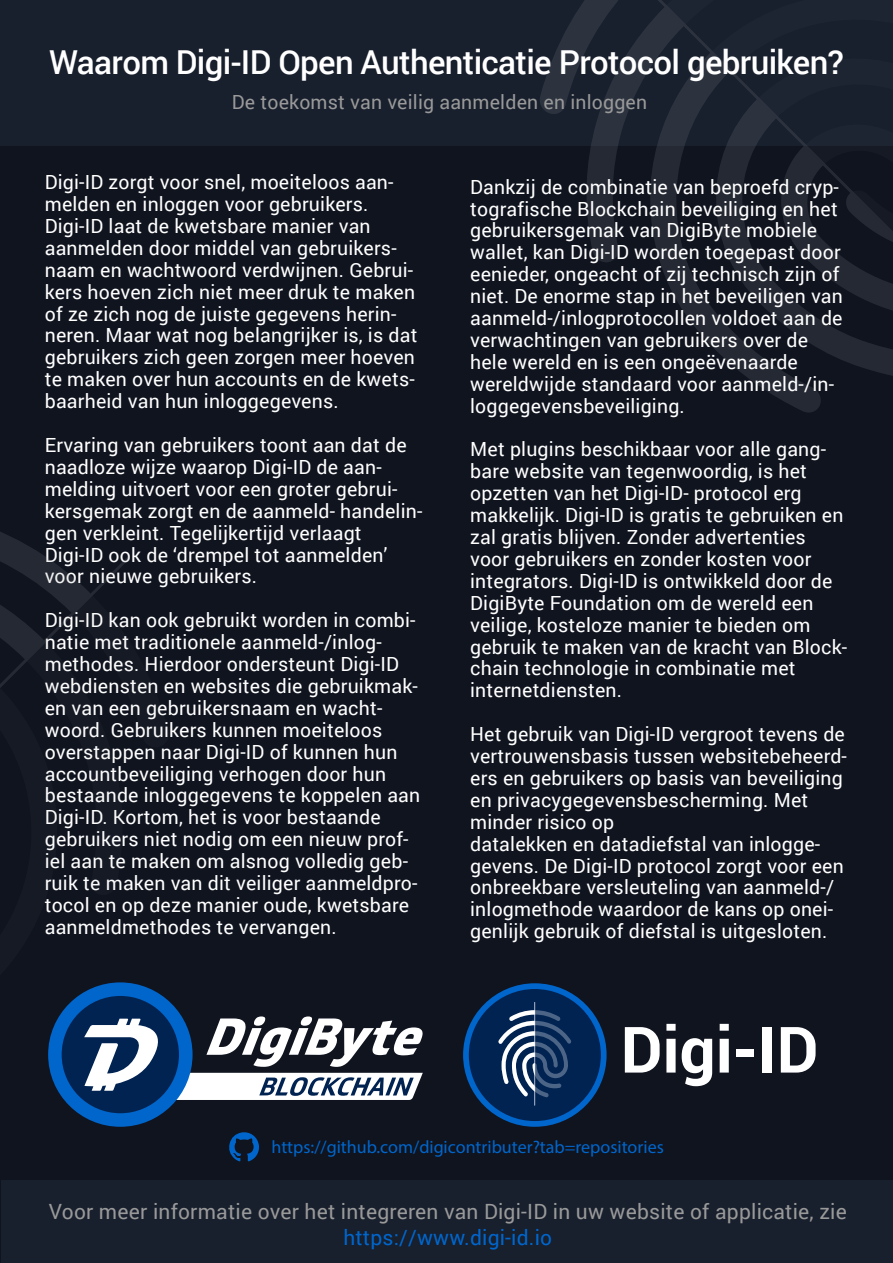
<style>
.page{position:relative;width:893px;height:1263px;background:#10141f}
.page>*{position:absolute;margin:0;border:0;box-sizing:border-box;transform-origin:0 0}
.t1{font:500 33px "Roboto";letter-spacing:-.02em;color:#fff}
.t2{font:21px "Roboto";letter-spacing:.01em;color:#999}
.t3{font:21px "Roboto";letter-spacing:.01em;color:#06c}
.t4{font:19.5px/21.9px "Roboto";letter-spacing:.01em;color:#fff}
.t5{font:19.5px "Roboto";letter-spacing:.01em;color:#999}
.t6{font:18px "Myriad Pro";color:#06c}
</style>
<div class="page">
<div style="left:2px;top:1180px;width:891px;height:83px;background:#181f2d"></div>
<div style="left:0;top:0;width:892px;height:145px;background:#181f2d"></div>
<svg style="left:540px;top:6px;width:41px;height:140px"></svg>
<svg style="left:736px;top:368px;width:85px;height:45px"></svg>
<svg style="left:581px;top:0;width:312px;height:368px"></svg>
<div style="left:48px;top:982px;width:145px;height:145px;background:#06c;border-radius:50%"></div>
<div style="left:62px;top:996px;width:117px;height:117px;background:#002352;border-radius:50%"></div>
<svg style="left:84px;top:1016px;width:339px;height:84px"></svg>
<svg style="left:463px;top:983px;width:144px;height:144px;background:#0060c0"></svg>
<div style="left:469px;top:989px;width:132px;height:132px;background:#002352;border-radius:50%"></div>
<svg style="left:625px;top:1027px;width:35px;height:45px"></svg>
<svg style="left:666px;top:1024px;width:10px;height:48px"></svg>
<svg style="left:682px;top:1038px;width:30px;height:48px"></svg>
<svg style="left:720px;top:1024px;width:9px;height:48px"></svg>
<div style="left:736px;top:1049px;width:18px;height:8px;background:#fff"></div>
<div style="left:763px;top:1027px;width:9px;height:45px;background:#fff"></div>
<svg style="left:781px;top:1027px;width:35px;height:45px"></svg>
<svg style="left:498px;top:1002px;width:73px;height:103px"></svg>
<svg style="left:48px;top:983px;width:121px;height:62px"></svg>
<svg style="left:0;top:532px;width:44px;height:24px"></svg>
<svg style="left:0;top:556px;width:130px;height:447px"></svg>
<svg style="left:229px;top:1132px;width:30px;height:29px"></svg>
<h1 class="t1" style="left:49px;top:39px;width:796px">Waarom Digi-ID Open Authenticatie Protocol gebruiken?</h1>
<p class="t5" style="left:232px;top:89px;width:417px">De toekomst van veilig aanmelden en inloggen</p>
<p class="t4" style="left:45px;top:171px;width:374px">Digi-ID zorgt voor snel, moeiteloos aan&shy;melden en inloggen voor gebruikers.<br>Digi-ID laat de kwetsbare manier van aanmelden door middel van gebruikers&shy;naam en wachtwoord verdwijnen. Gebrui&shy;kers hoeven zich niet meer druk te maken of ze zich nog de juiste gegevens herin&shy;neren. Maar wat nog belangrijker is, is dat gebruikers zich geen zorgen meer hoeven te maken over hun accounts en de kwets&shy;baarheid van hun inloggegevens.</p>
<p class="t4" style="left:45px;top:433px;width:379px">Ervaring van gebruikers toont aan dat de naadloze wijze waarop Digi-ID de aan&shy;melding uitvoert voor een groter gebrui&shy;kersgemak zorgt en de aanmeld- handelin&shy;gen verkleint. Tegelijkertijd verlaagt Digi-ID ook de ‘drempel tot aanmelden’ voor nieuwe gebruikers.</p>
<p class="t4" style="left:45px;top:608px;width:377px">Digi-ID kan ook gebruikt worden in combi&shy;natie met traditionele aanmeld-/inlog&shy;methodes. Hierdoor ondersteunt Digi-ID webdiensten en websites die gebruikmak&shy;en van een gebruikersnaam en wacht&shy;woord. Gebruikers kunnen moeiteloos overstappen naar Digi-ID of kunnen hun accountbeveiliging verhogen door hun bestaande inloggegevens te koppelen aan Digi-ID. Kortom, het is voor bestaande gebruikers niet nodig om een nieuw prof&shy;iel aan te maken om alsnog volledig geb&shy;ruik te maken van dit veiliger aanmeldpro&shy;tocol en op deze manier oude, kwetsbare aanmeldmethodes te vervangen.</p>
<p class="t4" style="left:470px;top:175px;width:374px">Dankzij de combinatie van beproefd cryp&shy;tografische Blockchain beveiliging en het gebruikersgemak van DigiByte mobiele wallet, kan Digi-ID worden toegepast door eenieder, ongeacht of zij technisch zijn of niet. De enorme stap in het beveiligen van aanmeld-/inlogprotocollen voldoet aan de verwachtingen van gebruikers over de hele wereld en is een ongeëvenaarde wereldwijde standaard voor aanmeld-/in&shy;loggegevensbeveiliging.</p>
<p class="t4" style="left:470px;top:438px;width:378px">Met plugins beschikbaar voor alle gang&shy;bare website van tegenwoordig, is het opzetten van het Digi-ID- protocol erg makkelijk. Digi-ID is gratis te gebruiken en zal gratis blijven. Zonder advertenties voor gebruikers en zonder kosten voor integrators. Digi-ID is ontwikkeld door de DigiByte Foundation om de wereld een veilige, kosteloze manier te bieden om gebruik te maken van de kracht van Block&shy;chain technologie in combinatie met internetdiensten.</p>
<p class="t4" style="left:470px;top:722px;width:378px">Het gebruik van Digi-ID vergroot tevens de vertrouwensbasis tussen websitebeheerd&shy;ers en gebruikers op basis van beveiliging en privacygegevensbescherming. Met minder risico op<br>datalekken en datadiefstal van inlogge&shy;gevens. De Digi-ID protocol zorgt voor een onbreekbare versleuteling van aanmeld-/ inlogmethode waardoor de kans op onei&shy;genlijk gebruik of diefstal is uitgesloten.</p>
<p class="t6" style="left:271px;top:1136px;width:394px">https://github.com/digicontributer?tab=repositories</p>
<p class="t2" style="left:49px;top:1197px;width:799px">Voor meer informatie over het integreren van Digi-ID in uw website of applicatie, zie</p>
<p class="t3" style="left:343px;top:1222px;width:210px">https://www.digi-id.io</p>
</div>
